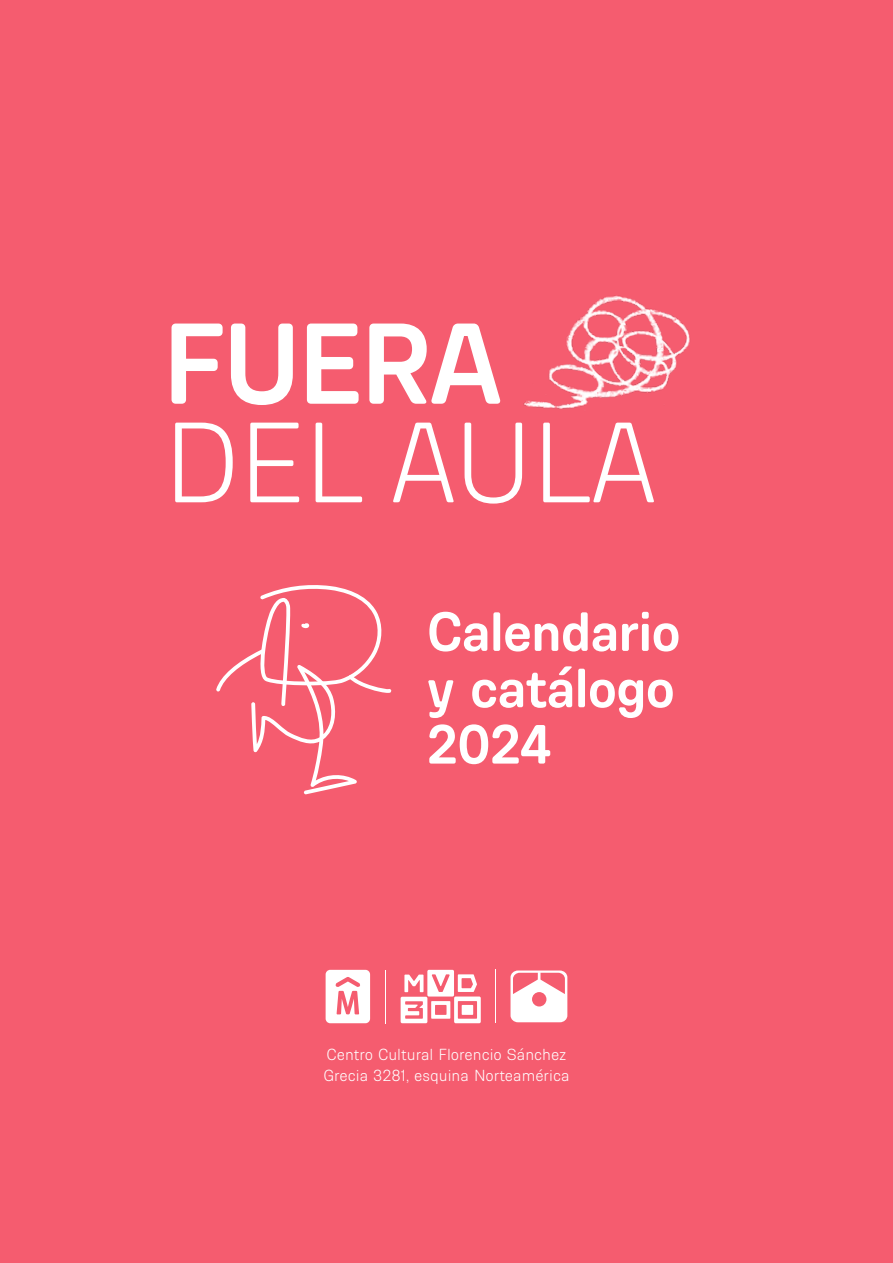
<style>
.page{position:relative;width:893px;height:1263px;background:#f55c6f}
.page>*{position:absolute;margin:0;border:0;box-sizing:border-box;transform-origin:0 0}
.t1{font:300 117.15px "Ciudadana";letter-spacing:-.015em;color:#fff}
.t2{font:700 117.15px "Ciudadana";letter-spacing:-.015em;color:#fff}
.t3{font:700 56.4px/56.4px "Ciudadana";letter-spacing:-.015em;color:#fff;text-align:justify}
.t4{font:300 16.5px/21.1px "Ciudadana";color:#fff}
</style>
<div class="page">
<img style="left:523px;top:295px;width:167px;height:114px">
<svg style="left:216px;top:585px;width:175px;height:209px"></svg>
<svg style="left:510px;top:970px;width:57px;height:52px"></svg>
<hr style="left:495px;top:970px;width:1px;height:53px;background:#fff">
<svg style="left:401px;top:970px;width:80px;height:53px"></svg>
<hr style="left:385px;top:970px;width:1px;height:53px;background:#fff">
<svg style="left:326px;top:970px;width:44px;height:53px"></svg>
<h1 class="t2" style="left:163px;top:293px;width:340px">FUERA</h1>
<h1 class="t1" style="left:163px;top:394px;width:495px">DEL AULA</h1>
<h2 class="t3" style="left:427px;top:602px;width:255px">Calendario y catálogo 2024</h2>
<p class="t4" style="left:323px;top:1043px;width:248px">Centro Cultural Florencio Sánchez<br>Grecia 3281, esquina Norteamérica</p>
</div>
